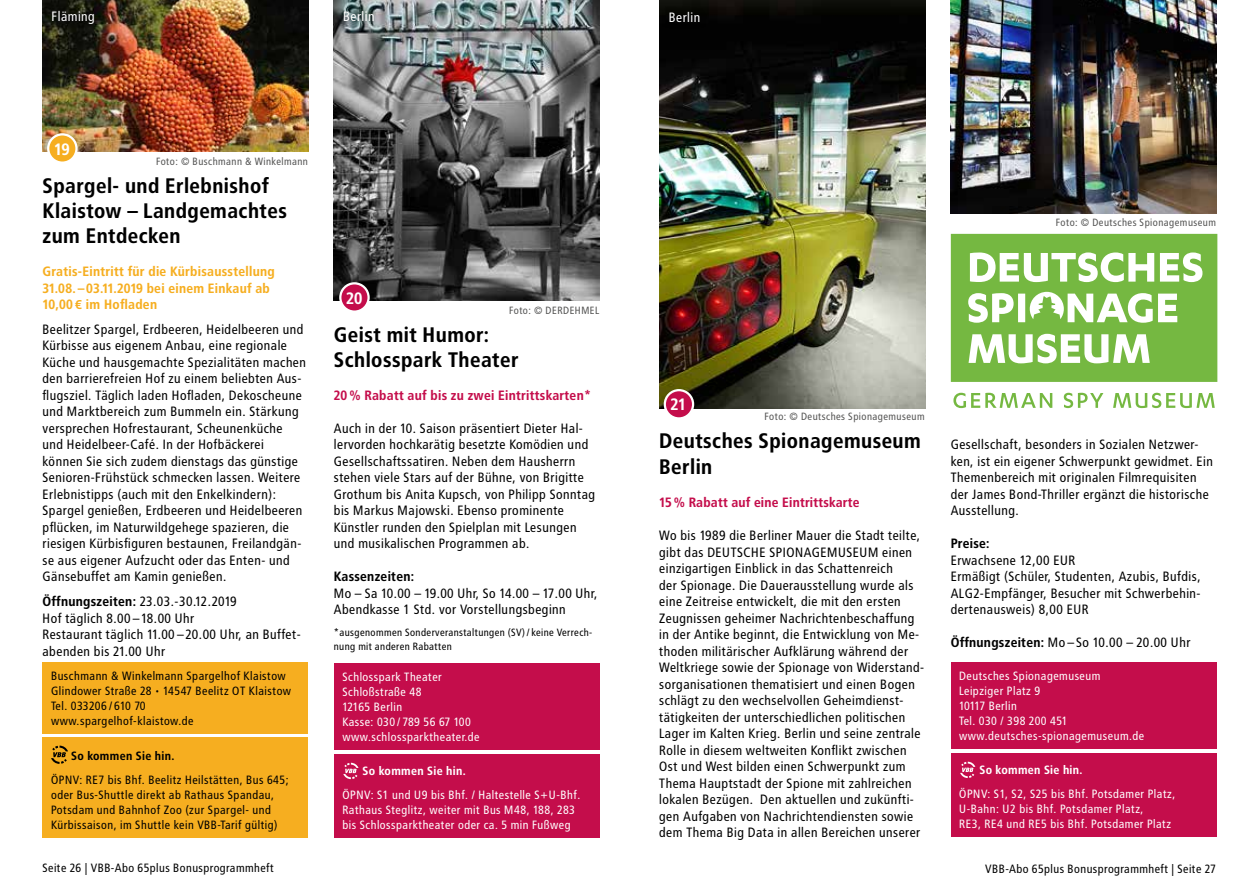
<style>
.page{position:relative;width:1259px;height:893px;background:#fff}
.page>*{position:absolute;margin:0;border:0;box-sizing:border-box;transform-origin:0 0}
.t1{font:700 21px/25.2px "Transit";color:#000}
.t2{font:700 16.5px "Transit";color:#fff}
.t3{font:13.5px/16.5px "Transit";color:#000}
.t4{font:700 13.5px/16.5px "Transit";color:#f6ae20}
.t5{font:700 13.5px "Transit";letter-spacing:-.005em;color:#c40d4b}
.t6{font:700 13.5px "Transit";color:#000}
.t7{font:13.5px "Transit";color:#fff}
.t8{font:12px/15px "Transit";letter-spacing:.005em;color:#fff}
.t9{font:12px/15px "Transit";letter-spacing:.005em;color:#000}
.t10{font:700 12px "Transit";letter-spacing:.005em;color:#fff}
.t11{font:700 12px "Transit";letter-spacing:.005em;color:#000}
.t12{font:10.5px "Transit";letter-spacing:.005em;color:#565655}
.t13{font:10.5px/13.5px "Transit";color:#000}
.s1{font-family:"Neo Sans Std";font-weight:500;font-size:12px}
.s2{font-weight:700}
</style>
<div class="page">
<img style="left:43px;top:0;width:265px;height:152px">
<div style="left:44px;top:3px;width:58px;height:29px;background:#000;opacity:.75"></div>
<div style="left:48px;top:134px;width:28px;height:29px;background:#f6ae20;border-radius:50%"></div>
<div style="left:47px;top:133px;width:31px;height:31px;border:2px solid #fff;border-radius:50%"></div>
<div style="left:43px;top:662px;width:265px;height:71px;background:#f6ae20"></div>
<div style="left:43px;top:737px;width:265px;height:100px;background:#f6ae20"></div>
<svg style="left:51px;top:746px;width:17px;height:18px"></svg>
<img style="left:334px;top:0;width:266px;height:301px">
<div style="left:340px;top:283px;width:28px;height:29px;background:#c40d4b;border-radius:50%"></div>
<div style="left:339px;top:282px;width:31px;height:31px;border:2px solid #fff;border-radius:50%"></div>
<div style="left:334px;top:664px;width:266px;height:86px;background:#c40d4b"></div>
<div style="left:334px;top:754px;width:266px;height:84px;background:#c40d4b"></div>
<svg style="left:343px;top:763px;width:15px;height:16px"></svg>
<div style="left:336px;top:4px;width:46px;height:25px;background:#000;opacity:.75"></div>
<img style="left:659px;top:0;width:266px;height:408px">
<div style="left:661px;top:5px;width:47px;height:24px;background:#000"></div>
<div style="left:950px;top:663px;width:266px;height:86px;background:#c40d4b"></div>
<div style="left:950px;top:753px;width:266px;height:84px;background:#c40d4b"></div>
<svg style="left:960px;top:762px;width:15px;height:16px"></svg>
<img style="left:950px;top:0;width:266px;height:213px">
<svg style="left:953px;top:393px;width:261px;height:15px"></svg>
<svg style="left:951px;top:234px;width:266px;height:148px"></svg>
<div style="left:665px;top:390px;width:28px;height:28px;background:#c40d4b;border-radius:50%"></div>
<div style="left:663px;top:389px;width:31px;height:31px;border:2px solid #fff;border-radius:50%"></div>
<p class="t7" style="left:52px;top:8px;width:45px">Fläming</p>
<p class="t7" style="left:343px;top:9px;width:34px">Berlin</p>
<p class="t2" style="left:54px;top:139px;width:17px">19</p>
<p class="t12" style="left:156px;top:155px;width:154px">Foto: © Buschmann &amp; Winkelmann</p>
<h1 class="t1" style="left:43px;top:173px;width:246px">Spargel- und Erlebnishof<br>Klaistow – Landgemachtes zum Entdecken</h1>
<p class="t4" style="left:43px;top:263px;width:234px">Gratis-Eintritt für die Kürbisausstellung<br>31.08. –03.11.2019 bei einem Einkauf ab<br>10,00<span class="s1">€</span> im Hofladen</p>
<p class="t3" style="left:43px;top:321px;width:265px">Beelitzer Spargel, Erdbeeren, Heidelbeeren und Kürbisse aus eigenem Anbau, eine regionale Küche und hausgemachte Spezialitäten machen den barrierefreien Hof zu einem beliebten Aus&shy;flugsziel. Täglich laden Hofladen, Dekoscheune und Marktbereich zum Bummeln ein. Stärkung versprechen Hofrestaurant, Scheunenküche und Heidelbeer-Café. In der Hofbäckerei können Sie sich zudem dienstags das günstige Senioren-Frühstück schmecken lassen. Weitere Erlebnistipps (auch mit den Enkelkindern):<br>Spargel genießen, Erdbeeren und Heidelbeeren pflücken, im Naturwildgehege spazieren, die riesigen Kürbisfiguren bestaunen, Freilandgän&shy;se aus eigener Aufzucht oder das Enten- und Gänsebuffet am Kamin genießen.</p>
<p class="t3" style="left:43px;top:593px;width:260px"><span class="s2">Öffnungszeiten:</span> 23.03.-30.12.2019<br>Hof täglich 8.00–18.00 Uhr<br>Restaurant täglich 11.00–20.00 Uhr, an Buffet&shy;abenden bis 21.00 Uhr</p>
<p class="t9" style="left:51px;top:668px;width:242px">Buschmann &amp; Winkelmann Spargelhof Klaistow Glindower Straße 28 • 14547 Beelitz OT Klaistow Tel. 033206 / 610 70 www.spargelhof-klaistow.de</p>
<p class="t11" style="left:71px;top:748px;width:105px">So kommen Sie hin.</p>
<p class="t9" style="left:51px;top:772px;width:240px">ÖPNV: RE7 bis Bhf. Beelitz Heilstätten, Bus 645; oder Bus-Shuttle direkt ab Rathaus Spandau, Potsdam und Bahnhof Zoo (zur Spargel- und Kürbissaison, im Shuttle kein VBB-Tarif gültig)</p>
<p class="t2" style="left:346px;top:288px;width:18px">20</p>
<p class="t12" style="left:509px;top:304px;width:92px">Foto: © DERDEHMEL</p>
<h1 class="t1" style="left:334px;top:322px;width:186px">Geist mit Humor:<br>Schlosspark Theater</h1>
<p class="t5" style="left:334px;top:387px;width:259px">20% Rabatt auf bis zu zwei Eintrittskarten*</p>
<p class="t3" style="left:334px;top:420px;width:263px">Auch in der 10. Saison präsentiert Dieter Hal&shy;lervorden hochkarätig besetzte Komödien und Gesellschaftssatiren. Neben dem Hausherrn stehen viele Stars auf der Bühne, von Brigitte Grothum bis Anita Kupsch, von Philipp Sonntag bis Markus Majowski. Ebenso prominente Künstler runden den Spielplan mit Lesungen und musikalischen Programmen ab.</p>
<p class="t6" style="left:334px;top:569px;width:82px">Kassenzeiten:</p>
<p class="t3" style="left:334px;top:585px;width:265px">Mo – Sa 10.00 – 19.00 Uhr, So 14.00 – 17.00 Uhr,<br>Abendkasse 1 Std. vor Vorstellungsbeginn</p>
<p class="t13" style="left:334px;top:626px;width:260px">*ausgenommen Sonderveranstaltungen (SV)/ keine Verrech&shy;nung mit anderen Rabatten</p>
<p class="t8" style="left:342px;top:670px;width:139px">Schlosspark Theater<br>Schloßstraße 48<br>12165 Berlin<br>Kasse: 030 / 789 56 67 100 www.schlossparktheater.de</p>
<p class="t10" style="left:362px;top:764px;width:105px">So kommen Sie hin.</p>
<p class="t8" style="left:342px;top:788px;width:240px">ÖPNV: S1 und U9 bis Bhf. / Haltestelle S+U-Bhf.<br>Rathaus Steglitz, weiter mit Bus M48, 188, 283 bis Schlossparktheater oder ca. 5 min Fußweg</p>
<p class="t7" style="left:669px;top:9px;width:34px">Berlin</p>
<p class="t12" style="left:1056px;top:216px;width:162px">Foto: © Deutsches Spionagemuseum</p>
<p class="t2" style="left:670px;top:395px;width:18px">21</p>
<p class="t12" style="left:764px;top:411px;width:162px">Foto: © Deutsches Spionagemuseum</p>
<h1 class="t1" style="left:659px;top:428px;width:263px">Deutsches Spionagemuseum<br>Berlin</h1>
<p class="t5" style="left:659px;top:494px;width:202px">15% Rabatt auf eine Eintrittskarte</p>
<p class="t3" style="left:659px;top:527px;width:267px">Wo bis 1989 die Berliner Mauer die Stadt teilte, gibt das DEUTSCHE SPIONAGEMUSEUM einen einzigartigen Einblick in das Schattenreich<br>der Spionage. Die Dauerausstellung wurde als eine Zeitreise entwickelt, die mit den ersten Zeugnissen geheimer Nachrichtenbeschaffung in der Antike beginnt, die Entwicklung von Me&shy;thoden militärischer Aufklärung während der Weltkriege sowie der Spionage von Widerstand&shy;sorganisationen thematisiert und einen Bogen schlägt zu den wechselvollen Geheimdienst&shy;tätigkeiten der unterschiedlichen politischen Lager im Kalten Krieg. Berlin und seine zentrale Rolle in diesem weltweiten Konflikt zwischen Ost und West bilden einen Schwerpunkt zum Thema Hauptstadt der Spione mit zahlreichen lokalen Bezügen. Den aktuellen und zukünfti&shy;gen Aufgaben von Nachrichtendiensten sowie dem Thema Big Data in allen Bereichen unserer</p>
<p class="t3" style="left:950px;top:436px;width:264px">Gesellschaft, besonders in Sozialen Netzwer&shy;ken, ist ein eigener Schwerpunkt gewidmet. Ein Themenbereich mit originalen Filmrequisiten der James Bond-Thriller ergänzt die historische Ausstellung.</p>
<p class="t6" style="left:950px;top:536px;width:41px">Preise:</p>
<p class="t3" style="left:950px;top:552px;width:252px">Erwachsene 12,00 EUR<br>Ermäßigt (Schüler, Studenten, Azubis, Bufdis, ALG2-Empfänger, Besucher mit Schwerbehin&shy;dertenausweis) 8,00 EUR</p>
<p class="t3" style="left:950px;top:634px;width:242px"><span class="s2">Öffnungszeiten:</span> Mo–So 10.00 – 20.00 Uhr</p>
<p class="t8" style="left:959px;top:669px;width:187px">Deutsches Spionagemuseum<br>Leipziger Platz 9<br>10117 Berlin<br>Tel. 030 / 398 200 451 www.deutsches-spionagemuseum.de</p>
<p class="t10" style="left:979px;top:763px;width:105px">So kommen Sie hin.</p>
<p class="t8" style="left:959px;top:786px;width:218px">ÖPNV: S1, S2, S25 bis Bhf. Potsdamer Platz,<br>U-Bahn: U2 bis Bhf. Potsdamer Platz,<br>RE3, RE4 und RE5 bis Bhf. Potsdamer Platz</p>
<p class="t9" style="left:43px;top:861px;width:233px">Seite 26 | VBB-Abo 65plus Bonusprogrammheft</p>
<p class="t9" style="left:985px;top:861px;width:233px">VBB-Abo 65plus Bonusprogrammheft | Seite 27</p>
</div>
